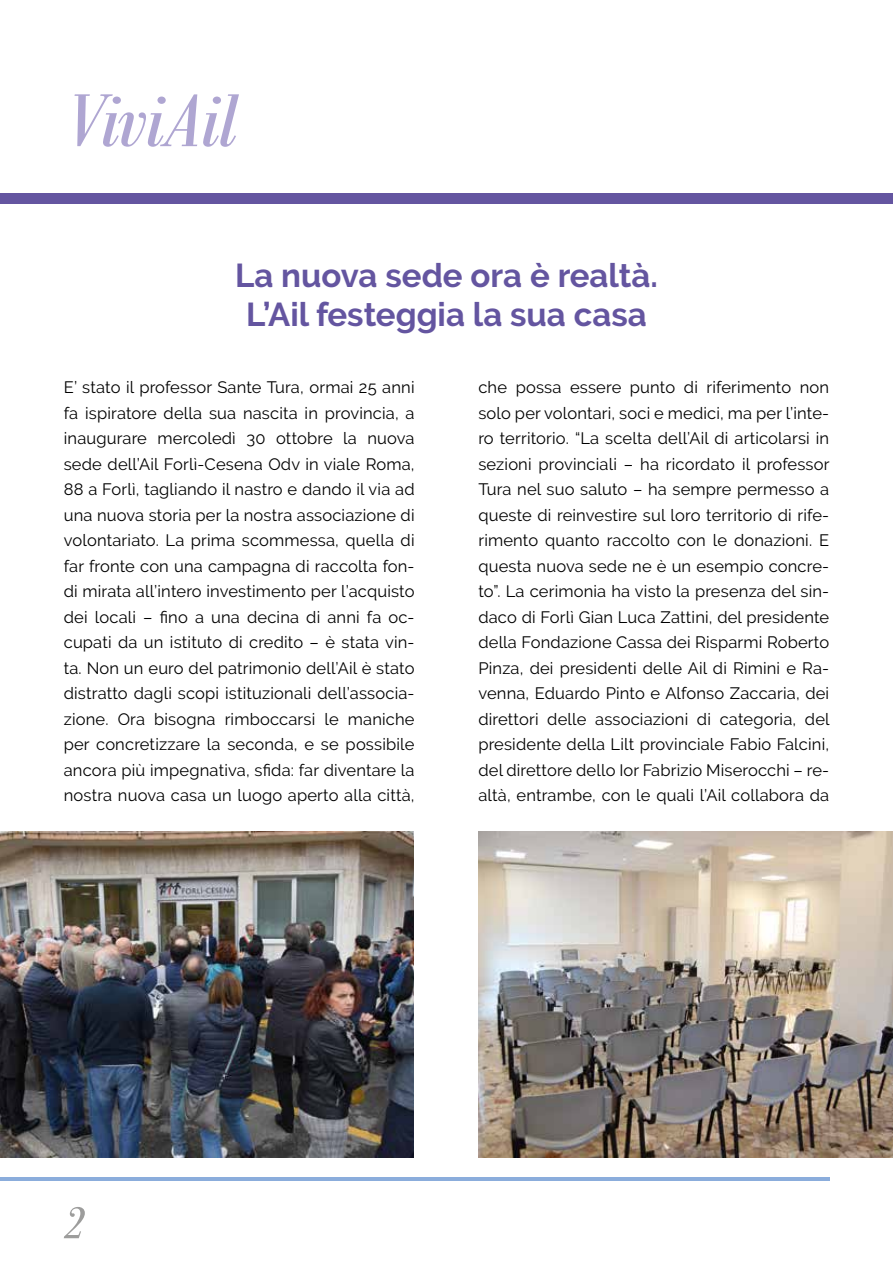
<style>
.page{position:relative;width:893px;height:1263px;background:#fff}
.page>*{position:absolute;margin:0;border:0;box-sizing:border-box;transform-origin:0 0}
.t1{font:italic condensed 73.35px "Bodoni BE";color:#afa6d2;scale:1.13 1}
.t2{font:italic condensed 45px "Bodoni BE";color:#9d9d9c;scale:1.13 1}
.t3{font:700 33px/39.6px "Raleway";color:#6455a0;text-align:center}
.t4{font:16.5px/25.5px "Raleway";letter-spacing:.01em;color:#000;text-align:justify}
</style>
<div class="page">
<div style="left:0;top:194px;width:893px;height:10px;background:#6455a0"></div>
<hr style="left:0;top:1178px;width:829px;height:3px;background:#8baddc">
<img style="left:478px;top:831px;width:415px;height:327px">
<img style="left:0;top:831px;width:413px;height:327px">
<h1 class="t1" style="left:64px;top:80px;width:151px">ViviAil</h1>
<h3 class="t3" style="left:235px;top:255px;width:424px">La nuova sede ora è realtà.<br>L’Ail festeggia la sua casa</h3>
<p class="t4" style="left:64px;top:375px;width:352px">E’ stato il professor Sante Tura, ormai 25 anni fa ispiratore della sua nascita in provincia, a inaugurare mercoledì 30 ottobre la nuova sede dell’Ail Forlì-Cesena Odv in viale Roma, 88 a Forlì, tagliando il nastro e dando il via ad una nuova storia per la nostra associazione di volontariato. La prima scommessa, quella di far fronte con una campagna di raccolta fon&shy;di mirata all’intero investimento per l’acquisto dei locali – fino a una decina di anni fa oc&shy;cupati da un istituto di credito – è stata vin&shy;ta. Non un euro del patrimonio dell’Ail è stato distratto dagli scopi istituzionali dell’associa&shy;zione. Ora bisogna rimboccarsi le maniche per concretizzare la seconda, e se possibile ancora più impegnativa, sfida: far diventare la nostra nuova casa un luogo aperto alla città,</p>
<p class="t4" style="left:478px;top:375px;width:353px">che possa essere punto di riferimento non solo per volontari, soci e medici, ma per l’inte&shy;ro territorio. “La scelta dell’Ail di articolarsi in sezioni provinciali – ha ricordato il professor Tura nel suo saluto – ha sempre permesso a queste di reinvestire sul loro territorio di rife&shy;rimento quanto raccolto con le donazioni. E questa nuova sede ne è un esempio concre&shy;to”. La cerimonia ha visto la presenza del sin&shy;daco di Forlì Gian Luca Zattini, del presidente della Fondazione Cassa dei Risparmi Roberto Pinza, dei presidenti delle Ail di Rimini e Ra&shy;venna, Eduardo Pinto e Alfonso Zaccaria, dei direttori delle associazioni di categoria, del presidente della Lilt provinciale Fabio Falcini, del direttore dello Ior Fabrizio Miserocchi – re&shy;altà, entrambe, con le quali l’Ail collabora da</p>
<h2 class="t2" style="left:64px;top:1198px;width:18px">2</h2>
</div>
